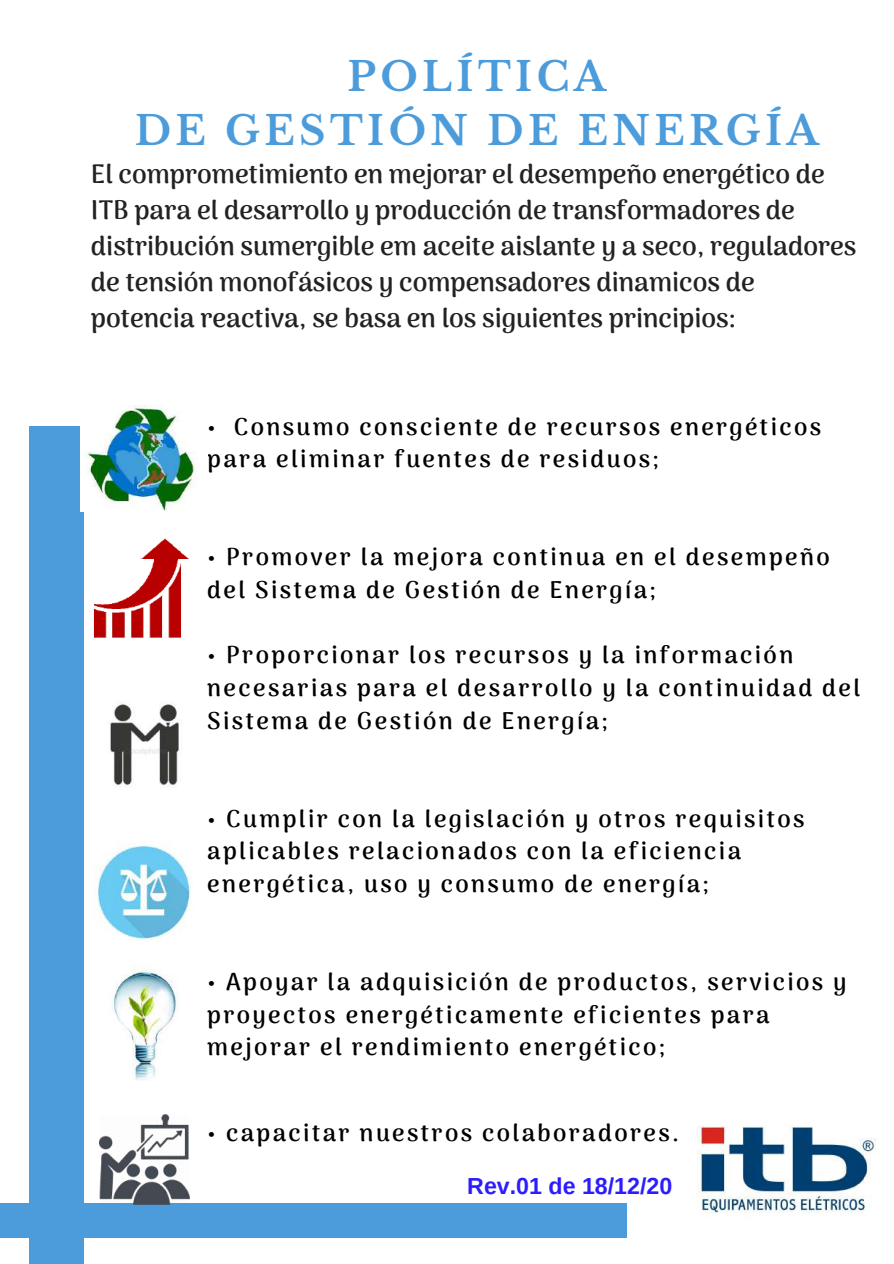
<style>
.page{position:relative;width:894px;height:1264px;background:#fff}
.page>*{position:absolute;margin:0;border:0;box-sizing:border-box;transform-origin:0 0}
.t1{font:700 39.75px/54px "Libre Baskerville";letter-spacing:.11em;color:#4c9cdb;text-align:center}
.t2{font:700 26.55px/36px "Arima Madurai";color:#222}
.t3{font:700 24px/32.7px "Arima Madurai";letter-spacing:.1em;color:#000}
.t4{font:700 23.25px "Arimo";color:#2c1cff}
</style>
<div class="page">
<div style="left:29px;top:426px;width:55px;height:837px;background:#4c9cdb"></div>
<div style="left:0;top:1202px;width:626px;height:35px;background:#4c9cdb"></div>
<img style="left:100px;top:1114px;width:90px;height:90px">
<img style="left:109px;top:703px;width:72px;height:83px">
<img style="left:93px;top:538px;width:96px;height:99px">
<img style="left:112px;top:963px;width:67px;height:117px">
<img style="left:93px;top:841px;width:100px;height:100px">
<img style="left:81px;top:405px;width:114px;height:106px">
<img style="left:697px;top:1126px;width:179px;height:87px">
<h1 class="t1" style="left:135px;top:50px;width:685px">POLÍTICA<br>DE GESTIÓN DE ENERGÍA</h1>
<p class="t2" style="left:91px;top:155px;width:766px">El comprometimiento en mejorar el desempeño energético de ITB para el desarrollo y producción de transformadores de distribución sumergible em aceite aislante y a seco, reguladores de tensión monofásicos y compensadores dinamicos de potencia reactiva, se basa en los siguientes principios:</p>
<p class="t3" style="left:207px;top:410px;width:615px">• Consumo consciente de recursos energéticos para eliminar fuentes de residuos;</p>
<p class="t3" style="left:207px;top:540px;width:624px">• Promover la mejora continua en el desempeño del Sistema de Gestión de Energía;</p>
<p class="t3" style="left:207px;top:638px;width:654px">• Proporcionar los recursos y la información necesarias para el desarrollo y la continuidad del<br>Sistema de Gestión de Energía;</p>
<p class="t3" style="left:207px;top:802px;width:598px">• Cumplir con la legislación y otros requisitos aplicables relacionados con la eficiencia energética, uso y consumo de energía;</p>
<p class="t3" style="left:207px;top:965px;width:640px">• Apoyar la adquisición de productos, servicios y proyectos energéticamente eficientes para mejorar el rendimiento energético;</p>
<p class="t3" style="left:207px;top:1116px;width:473px">• capacitar nuestros colaboradores.</p>
<p class="t4" style="left:467px;top:1172px;width:206px">Rev.01 de 18/12/20</p>
</div>
